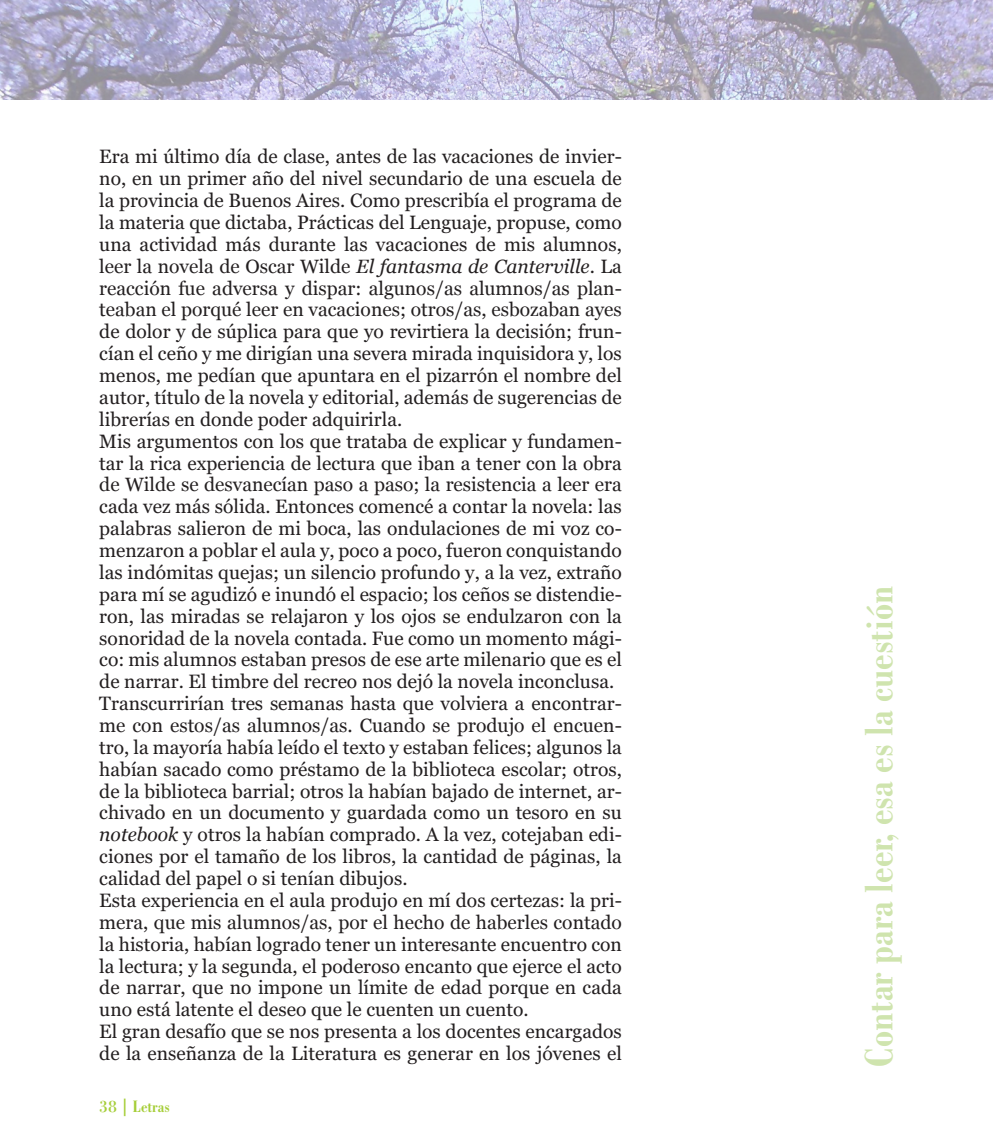
<style>
.page{position:relative;width:993px;height:1141px;background:#fff}
.page>*{position:absolute;margin:0;border:0;box-sizing:border-box;transform-origin:0 0}
.t1{font:700 condensed 42px "Bodoni BT";color:#cfe4ae}
.t2{font:19.25px/21.9px "Georgia 2";color:#231f20;text-align:justify}
.t3{font:700 condensed 17.5px "Bodoni BT";color:#a6ce39}
.s1{font-family:"Georgia"}
.s2{font-family:"Georgia Italic 2"}
.s3{font-weight:400;font-stretch:normal}
</style>
<div class="page">
<img style="left:0;top:0;width:992px;height:99px">
<p class="t2" style="left:99px;top:146px;width:524px">Era mi último día de clase, antes de las vacaciones de invier&shy;no, en un primer año del nivel secundario de una escuela de la provincia de Buenos Aires. Como prescribía el programa de la materia que dictaba, Prácticas del Lenguaje, propuse, como una actividad más durante las vacaciones de mis alumnos, <span class="s1">leer la novela de Oscar Wilde</span> <span class="s2">El fantasma de Canterville</span>. La <span class="s1">reacción fue adversa y dispar: algunos/as alumnos/as plan&shy;teaban el porqué leer en vacaciones; otros/as, esbozaban ayes </span>de dolor y de súplica para que yo revirtiera la decisión; frun&shy;cían el ceño y me dirigían una severa mirada inquisidora y, los menos, me pedían que apuntara en el pizarrón el nombre del autor, título de la novela y editorial, además de sugerencias de librerías en donde poder adquirirla.</p>
<p class="t2" style="left:99px;top:430px;width:524px">Mis argumentos con los que trataba de explicar y fundamen&shy;tar la rica experiencia de lectura que iban a tener con la obra <span class="s1">de Wilde se desvanecían paso a paso; la resistencia a leer era </span>cada vez más sólida. Entonces comencé a contar la novela: las palabras salieron de mi boca, las ondulaciones de mi voz co&shy;menzaron a poblar el aula y, poco a poco, fueron conquistando las indómitas quejas; un silencio profundo y, a la vez, extraño para mí se agudizó e inundó el espacio; los ceños se distendie&shy;ron, las miradas se relajaron y los ojos se endulzaron con la sonoridad de la novela contada. Fue como un momento mági&shy;co: mis alumnos estaban presos de ese arte milenario que es el de narrar. El timbre del recreo nos dejó la novela inconclusa.</p>
<p class="t2" style="left:99px;top:693px;width:524px">Transcurrirían tres semanas hasta que volviera a encontrar&shy;<span class="s1">me con estos/as alumnos/as. Cuando se produjo el encuen&shy;</span>tro, la mayoría había leído el texto y estaban felices; algunos la habían sacado como préstamo de la biblioteca escolar; otros, de la biblioteca barrial; otros la habían bajado de internet, ar&shy;chivado en un documento y guardada como un tesoro en su <span class="s2">notebook</span> y otros la habían comprado. A la vez, cotejaban edi&shy;ciones por el tamaño de los libros, la cantidad de páginas, la calidad del papel o si tenían dibujos.</p>
<p class="t2" style="left:99px;top:890px;width:524px">Esta experiencia en el aula produjo en mí dos certezas: la pri&shy;<span class="s1">mera, que mis alumnos/as, por el hecho de haberles contado </span>la historia, habían logrado tener un interesante encuentro con la lectura; y la segunda, el poderoso encanto que ejerce el acto de narrar, que no impone un límite de edad porque en cada uno está latente el deseo que le cuenten un cuento.</p>
<p class="t2" style="left:99px;top:1021px;width:524px">El gran desafío que se nos presenta a los docentes encargados de la enseñanza de la Literatura es generar en los jóvenes el</p>
<p class="t3" style="left:99px;top:1096px;width:72px"><span class="s3">38</span> | Letras</p>
<p class="t1" style="left:853px;top:1067px;width:482px;rotate:-90deg">Contar para leer, esa es la cuestión</p>
</div>
